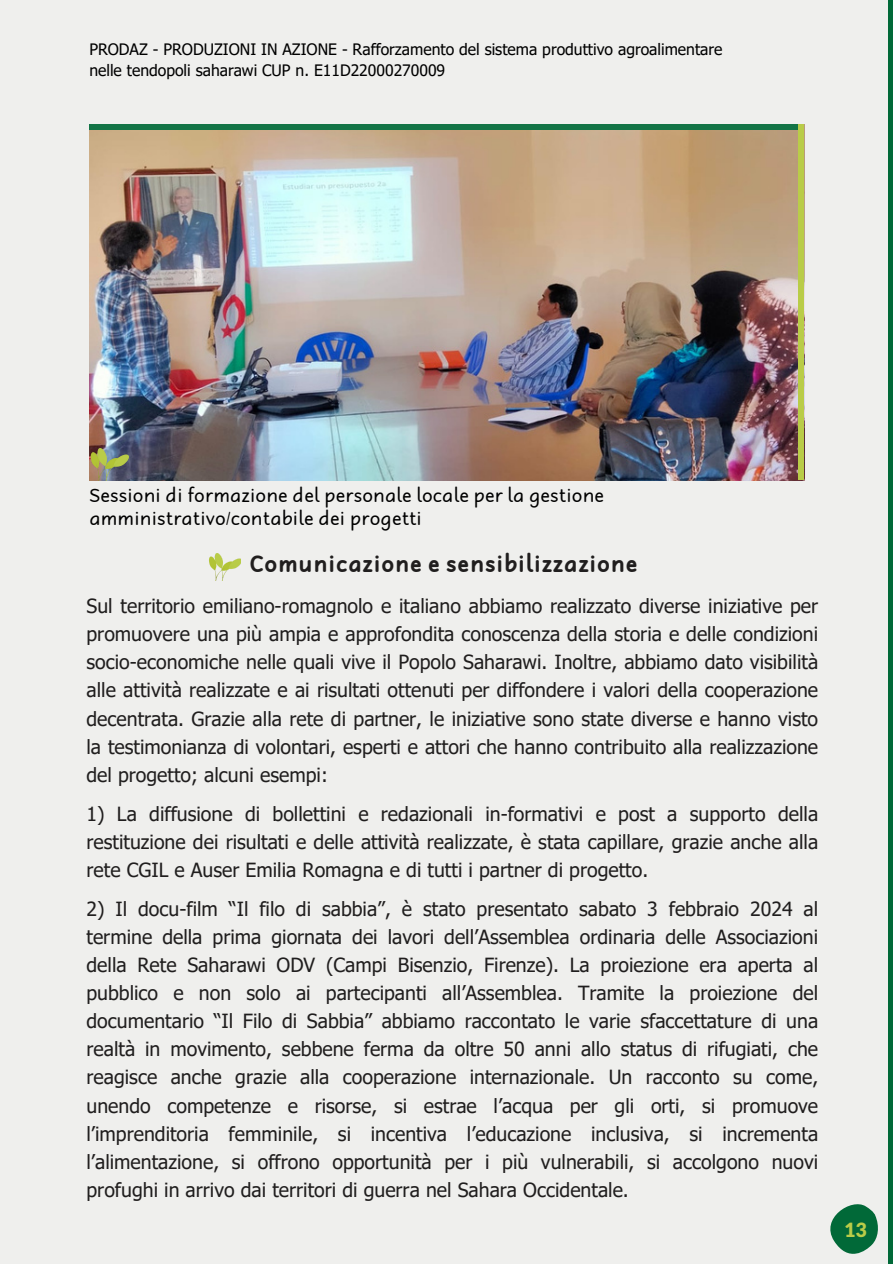
<style>
.page{position:relative;width:893px;height:1264px;background:#fff}
.page>*{position:absolute;margin:0;border:0;box-sizing:border-box;transform-origin:0 0}
.t1{font:700 22.5px "Robaga Rounded";color:#201e1e}
.t2{font:19.5px/28.2px "Tahoma";color:#201e1e;text-align:justify}
.t3{font:900 19.5px "Lato";color:#b9cc48}
.t4{font:18px/22.5px "Robaga Rounded";color:#000}
.t5{font:15.75px/21.3px "Tahoma";color:#000}
</style>
<div class="page">
<div style="left:0;top:0;width:892px;height:1263px;background:#efefed"></div>
<svg style="left:830px;top:1204px;width:48px;height:50px"></svg>
<div style="left:887px;top:0;width:5px;height:1263px;background:#016938"></div>
<img style="left:89px;top:130px;width:715px;height:350px">
<img style="left:209px;top:553px;width:32px;height:27px">
<img style="left:89px;top:448px;width:40px;height:32px">
<div style="left:89px;top:124px;width:715px;height:6px;background:#137446"></div>
<div style="left:798px;top:124px;width:6px;height:355px;background:#b9cc48"></div>
<p class="t5" style="left:89px;top:38px;width:634px">PRODAZ - PRODUZIONI IN AZIONE - Rafforzamento del sistema produttivo agroalimentare nelle tendopoli saharawi CUP n. E11D22000270009</p>
<p class="t4" style="left:89px;top:485px;width:516px">Sessioni di formazione del personale locale per la gestione amministrativo/contabile dei progetti</p>
<p class="t1" style="left:249px;top:551px;width:390px">Comunicazione e sensibilizzazione</p>
<p class="t2" style="left:86px;top:591px;width:733px">Sul territorio emiliano-romagnolo e italiano abbiamo realizzato diverse iniziative per promuovere una più ampia e approfondita conoscenza della storia e delle condizioni socio-economiche nelle quali vive il Popolo Saharawi. Inoltre, abbiamo dato visibilità alle attività realizzate e ai risultati ottenuti per diffondere i valori della cooperazione decentrata. Grazie alla rete di partner, le iniziative sono state diverse e hanno visto la testimonianza di volontari, esperti e attori che hanno contribuito alla realizzazione del progetto; alcuni esempi:</p>
<p class="t2" style="left:86px;top:798px;width:733px">1) La diffusione di bollettini e redazionali in-formativi e post a supporto della restituzione dei risultati e delle attività realizzate, è stata capillare, grazie anche alla rete CGIL e Auser Emilia Romagna e di tutti i partner di progetto.</p>
<p class="t2" style="left:86px;top:893px;width:733px">2) Il docu-film “Il filo di sabbia”, è stato presentato sabato 3 febbraio 2024 al termine della prima giornata dei lavori dell’Assemblea ordinaria delle Associazioni della Rete Saharawi ODV (Campi Bisenzio, Firenze). La proiezione era aperta al pubblico e non solo ai partecipanti all’Assemblea. Tramite la proiezione del documentario “Il Filo di Sabbia” abbiamo raccontato le varie sfaccettature di una realtà in movimento, sebbene ferma da oltre 50 anni allo status di rifugiati, che reagisce anche grazie alla cooperazione internazionale. Un racconto su come, unendo competenze e risorse, si estrae l’acqua per gli orti, si promuove l’imprenditoria femminile, si incentiva l’educazione inclusiva, si incrementa l’alimentazione, si offrono opportunità per i più vulnerabili, si accolgono nuovi profughi in arrivo dai territori di guerra nel Sahara Occidentale.</p>
<p class="t3" style="left:844px;top:1217px;width:24px">13</p>
</div>
